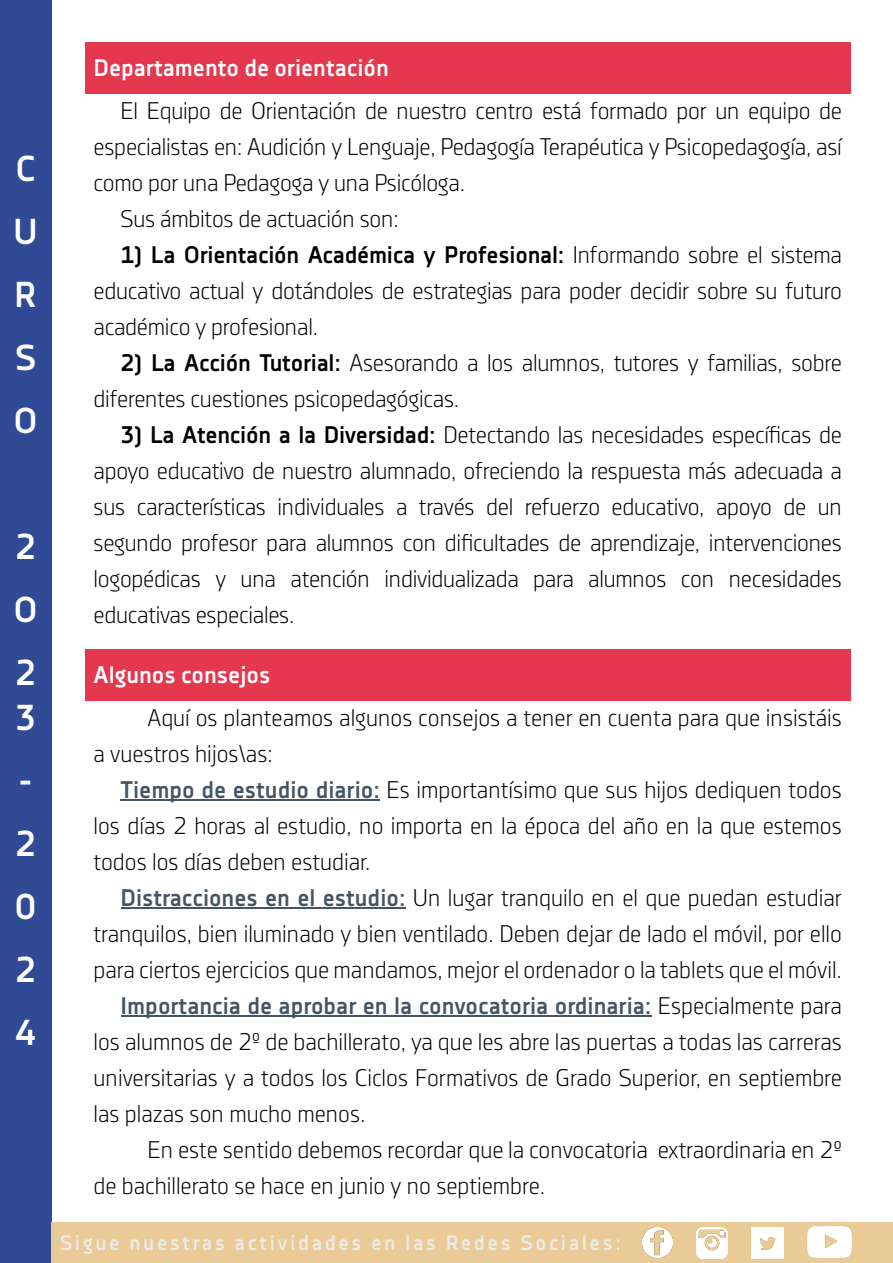
<style>
.page{position:relative;width:893px;height:1263px;background:#fff}
.page>*{position:absolute;margin:0;border:0;box-sizing:border-box;transform-origin:0 0}
.t1{font:700 36px/63px "Decima Nova Pro";color:#fff;text-align:justify}
.t2{font:24px/36px "Decima Nova Pro Lt";letter-spacing:-.01em;color:#000}
.t3{font:700 24px "Decima Nova Pro";color:#435464}
.t4{font:700 24px "Decima Nova Pro";letter-spacing:-.01em;color:#000}
.t5{font:700 24px "Decima Nova Pro";color:#fff}
.t6{font:700 21px "Decima Nova Pro";letter-spacing:.12em;color:#ebebeb}
.s1{font-family:"Decima Nova Pro Lt";font-weight:400}
.s2{font-family:"Decima Nova Pro";font-weight:700}
.s3{font-family:"Decima Nova Pro";font-weight:700;color:#435464}
.s4{font-family:"Decima Nova Pro Lt";font-weight:400;color:#000}
</style>
<div class="page">
<div style="left:0;top:0;width:51px;height:1263px;background:#304a95"></div>
<div style="left:51px;top:1223px;width:842px;height:40px;background:#eaca96"></div>
<img style="left:642px;top:1227px;width:30px;height:30px">
<img style="left:696px;top:1227px;width:32px;height:31px">
<img style="left:752px;top:1227px;width:31px;height:31px">
<img style="left:807px;top:1226px;width:45px;height:31px">
<div style="left:85px;top:43px;width:765px;height:51px;background:#e5384e"></div>
<hr style="left:121px;top:800px;width:259px;height:1px;background:#435464">
<hr style="left:121px;top:908px;width:285px;height:1px;background:#435464">
<hr style="left:121px;top:1016px;width:530px;height:1px;background:#435464">
<div style="left:85px;top:649px;width:765px;height:51px;background:#e5384e"></div>
<h1 class="t1" style="left:13px;top:140px;width:26px">C U R S O</h1>
<h1 class="t1" style="left:14px;top:518px;width:26px">2<br>O 2</h1>
<h1 class="t1" style="left:15px;top:689px;width:22px">3 - 2<br>0<br>2<br>4</h1>
<p class="t5" style="left:94px;top:58px;width:297px">Departamento de orientación</p>
<p class="t2" style="left:121px;top:95px;width:723px">El Equipo de Orientación de nuestro centro está formado por un equipo de</p>
<p class="t2" style="left:94px;top:131px;width:750px">especialistas en: Audición y Lenguaje, Pedagogía Terapéutica y Psicopedagogía, así</p>
<p class="t2" style="left:94px;top:167px;width:373px">como por una Pedagoga y una Psicóloga.</p>
<p class="t2" style="left:121px;top:203px;width:280px">Sus ámbitos de actuación son:</p>
<p class="t4" style="left:121px;top:245px;width:723px">1) La Orientación Académica y Profesional: <span class="s1">Informando sobre el sistema</span></p>
<p class="t2" style="left:94px;top:275px;width:750px">educativo actual y dotándoles de estrategias para poder decidir sobre su futuro académico y profesional.</p>
<p class="t2" style="left:94px;top:347px;width:750px;text-indent:27px"><span class="s2">2) La Acción Tutorial:</span> Asesorando a los alumnos, tutores y familias, sobre diferentes cuestiones psicopedagógicas.</p>
<p class="t2" style="left:94px;top:419px;width:750px;text-align:justify;text-indent:27px"><span class="s2">3) La Atención a la Diversidad:</span> Detectando las necesidades específicas de apoyo educativo de nuestro alumnado, ofreciendo la respuesta más adecuada a sus características individuales a través del refuerzo educativo, apoyo de un segundo profesor para alumnos con dificultades de aprendizaje, intervenciones logopédicas y una atención individualizada para alumnos con necesidades educativas especiales.</p>
<p class="t5" style="left:94px;top:665px;width:178px">Algunos consejos</p>
<p class="t2" style="left:94px;top:702px;width:750px;text-indent:54px">Aquí os planteamos algunos consejos a tener en cuenta para que insistáis a vuestros hijos\as:</p>
<p class="t2" style="left:94px;top:774px;width:750px;text-align:justify;text-indent:27px"><span class="s3">Tiempo de estudio diario:</span> Es importantísimo que sus hijos dediquen todos los días 2 horas al estudio, no importa en la época del año en la que estemos todos los días deben estudiar.</p>
<p class="t2" style="left:94px;top:882px;width:750px;text-align:justify;text-indent:27px"><span class="s3">Distracciones en el estudio:</span> Un lugar tranquilo en el que puedan estudiar tranquilos, bien iluminado y bien ventilado. Deben dejar de lado el móvil, por ello para ciertos ejercicios que mandamos, mejor el ordenador o la tablets que el móvil.</p>
<p class="t3" style="left:121px;top:996px;width:723px">Importancia de aprobar en la convocatoria ordinaria: <span class="s4">Especialmente para</span></p>
<p class="t2" style="left:94px;top:1026px;width:750px;text-align:justify">los alumnos de 2º de bachillerato, ya que les abre las puertas a todas las carreras universitarias y a todos los Ciclos Formativos de Grado Superior, en septiembre las plazas son mucho menos.</p>
<p class="t2" style="left:94px;top:1134px;width:750px;text-indent:54px">En este sentido debemos recordar que la convocatoria extraordinaria en 2º de bachillerato se hace en junio y no septiembre.</p>
<p class="t6" style="left:60px;top:1234px;width:563px">Sigue nuestras actividades en las Redes Sociales:</p>
</div>
